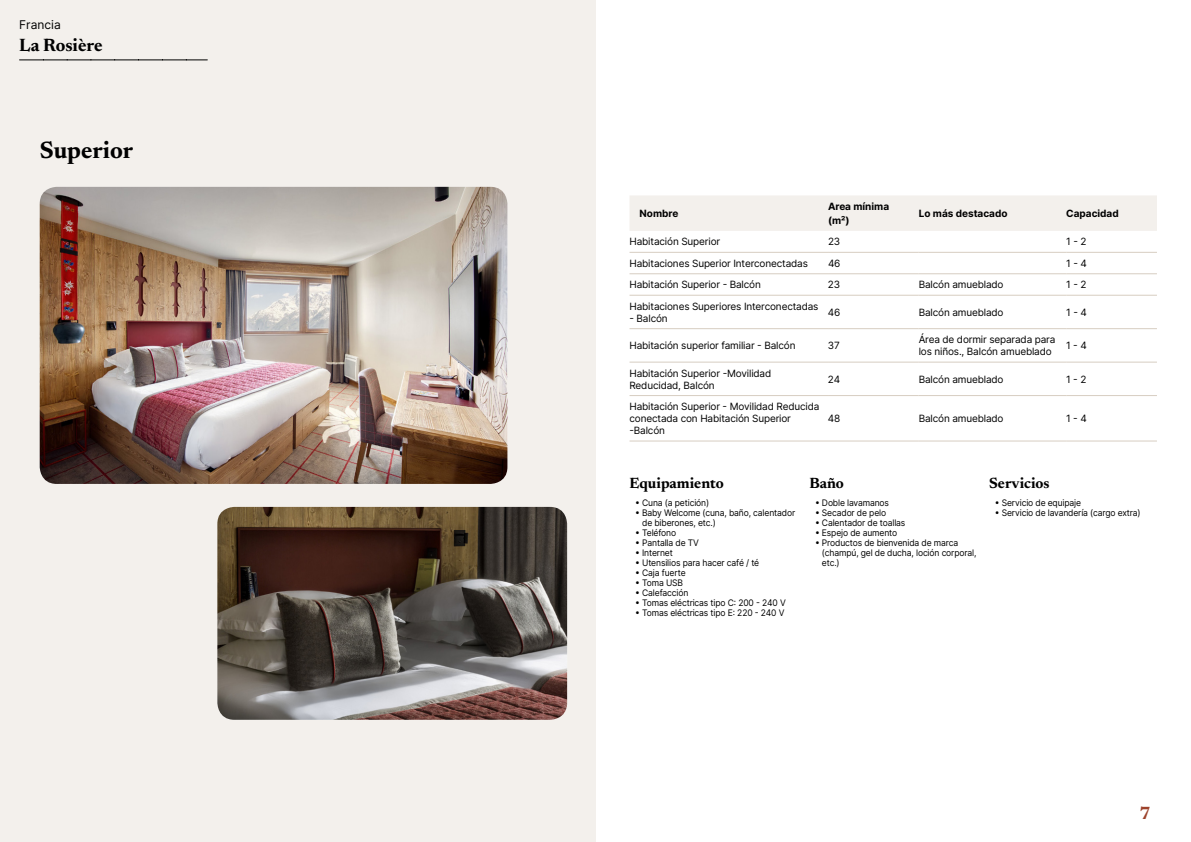
<style>
.page{position:relative;width:1191px;height:842px;background:#fff}
.page>*{position:absolute;margin:0;border:0;box-sizing:border-box;transform-origin:0 0}
.t1{font:700 24px "Newsreader 24 pt";color:#000}
.t2{font:700 18px "Newsreader 24 pt";color:#000}
.t3{font:700 18px "Newsreader 24 pt";color:#9d432c}
.t4{font:700 15px "Newsreader 24 pt";color:#000}
.t5{font:12px "Inter";color:#000}
.t6{font:10px/12px "Inter";letter-spacing:-.015em;color:#000}
.t7{font:700 10px/14px "Inter";color:#000}
.t8{font:9px/10px "Inter";letter-spacing:-.015em;color:#000;scale:.95 1}
</style>
<div class="page">
<div style="left:0;top:0;width:595px;height:842px;background:#f3f0ec"></div>
<img style="left:40px;top:187px;width:467px;height:297px">
<img style="left:217px;top:507px;width:350px;height:213px">
<svg style="left:20px;top:60px;width:187px;height:1px"></svg>
<div style="left:630px;top:195px;width:527px;height:36px;background:#f3f0ec"></div>
<hr style="left:629px;top:252px;width:199px;height:1px;background:#d7cdc1">
<hr style="left:828px;top:252px;width:90px;height:1px;background:#d7cdc1">
<hr style="left:918px;top:252px;width:148px;height:1px;background:#d7cdc1">
<hr style="left:1066px;top:252px;width:91px;height:1px;background:#d7cdc1">
<hr style="left:629px;top:273px;width:199px;height:1px;background:#d7cdc1">
<hr style="left:828px;top:273px;width:90px;height:1px;background:#d7cdc1">
<hr style="left:918px;top:273px;width:148px;height:1px;background:#d7cdc1">
<hr style="left:1066px;top:273px;width:91px;height:1px;background:#d7cdc1">
<hr style="left:629px;top:295px;width:199px;height:1px;background:#d7cdc1">
<hr style="left:828px;top:295px;width:90px;height:1px;background:#d7cdc1">
<hr style="left:918px;top:295px;width:148px;height:1px;background:#d7cdc1">
<hr style="left:1066px;top:295px;width:91px;height:1px;background:#d7cdc1">
<hr style="left:629px;top:328px;width:199px;height:1px;background:#d7cdc1">
<hr style="left:828px;top:328px;width:90px;height:1px;background:#d7cdc1">
<hr style="left:918px;top:328px;width:148px;height:1px;background:#d7cdc1">
<hr style="left:1066px;top:328px;width:91px;height:1px;background:#d7cdc1">
<hr style="left:629px;top:362px;width:199px;height:1px;background:#d7cdc1">
<hr style="left:828px;top:362px;width:90px;height:1px;background:#d7cdc1">
<hr style="left:918px;top:362px;width:148px;height:1px;background:#d7cdc1">
<hr style="left:1066px;top:362px;width:91px;height:1px;background:#d7cdc1">
<hr style="left:629px;top:395px;width:199px;height:1px;background:#d7cdc1">
<hr style="left:828px;top:395px;width:90px;height:1px;background:#d7cdc1">
<hr style="left:918px;top:395px;width:148px;height:1px;background:#d7cdc1">
<hr style="left:1066px;top:395px;width:91px;height:1px;background:#d7cdc1">
<hr style="left:629px;top:440px;width:199px;height:1px;background:#d7cdc1">
<hr style="left:828px;top:440px;width:90px;height:1px;background:#d7cdc1">
<hr style="left:918px;top:440px;width:148px;height:1px;background:#d7cdc1">
<hr style="left:1066px;top:440px;width:91px;height:1px;background:#d7cdc1">
<p class="t5" style="left:19px;top:15px;width:43px">Francia</p>
<h2 class="t2" style="left:19px;top:32px;width:85px">La Rosière</h2>
<h1 class="t1" style="left:40px;top:133px;width:95px">Superior</h1>
<p class="t7" style="left:639px;top:206px;width:40px">Nombre</p>
<p class="t7" style="left:828px;top:199px;width:63px">Area mínima (m²)</p>
<p class="t7" style="left:918px;top:206px;width:90px">Lo más destacado</p>
<p class="t7" style="left:1066px;top:206px;width:54px">Capacidad</p>
<p class="t6" style="left:629px;top:235px;width:92px">Habitación Superior</p>
<p class="t6" style="left:828px;top:235px;width:14px">23</p>
<p class="t6" style="left:1066px;top:235px;width:22px">1 - 2</p>
<p class="t6" style="left:629px;top:257px;width:180px">Habitaciones Superior Interconectadas</p>
<p class="t6" style="left:828px;top:257px;width:14px">46</p>
<p class="t6" style="left:1066px;top:257px;width:22px">1 - 4</p>
<p class="t6" style="left:629px;top:278px;width:133px">Habitación Superior - Balcón</p>
<p class="t6" style="left:828px;top:278px;width:14px">23</p>
<p class="t6" style="left:918px;top:278px;width:86px">Balcón amueblado</p>
<p class="t6" style="left:1066px;top:278px;width:22px">1 - 2</p>
<p class="t6" style="left:629px;top:300px;width:191px">Habitaciones Superiores Interconectadas</p>
<p class="t6" style="left:629px;top:312px;width:40px">- Balcón</p>
<p class="t6" style="left:828px;top:306px;width:14px">46</p>
<p class="t6" style="left:918px;top:306px;width:86px">Balcón amueblado</p>
<p class="t6" style="left:1066px;top:306px;width:22px">1 - 4</p>
<p class="t6" style="left:629px;top:339px;width:168px">Habitación superior familiar - Balcón</p>
<p class="t6" style="left:828px;top:339px;width:13px">37</p>
<p class="t6" style="left:918px;top:333px;width:138px">Área de dormir separada para los niños., Balcón amueblado</p>
<p class="t6" style="left:1066px;top:339px;width:22px">1 - 4</p>
<p class="t6" style="left:629px;top:367px;width:143px">Habitación Superior -Movilidad<br>Reducidad, Balcón</p>
<p class="t6" style="left:828px;top:373px;width:14px">24</p>
<p class="t6" style="left:918px;top:373px;width:86px">Balcón amueblado</p>
<p class="t6" style="left:1066px;top:373px;width:22px">1 - 2</p>
<p class="t6" style="left:629px;top:400px;width:191px">Habitación Superior - Movilidad Reducida conectada con Habitación Superior -Balcón</p>
<p class="t6" style="left:828px;top:412px;width:14px">48</p>
<p class="t6" style="left:918px;top:412px;width:86px">Balcón amueblado</p>
<p class="t6" style="left:1066px;top:412px;width:22px">1 - 4</p>
<h3 class="t4" style="left:629px;top:472px;width:96px">Equipamiento</h3>
<p class="t8" style="left:635px;top:498px;width:79px">• Cuna (a petición)</p>
<p class="t8" style="left:642px;top:508px;width:163px;text-indent:-7px">• Baby Welcome (cuna, baño, calentador de biberones, etc.)</p>
<p class="t8" style="left:635px;top:528px;width:45px">• Teléfono</p>
<p class="t8" style="left:635px;top:538px;width:69px">• Pantalla de TV</p>
<p class="t8" style="left:635px;top:548px;width:41px">• Internet</p>
<p class="t8" style="left:635px;top:558px;width:132px">• Utensilios para hacer café / té</p>
<p class="t8" style="left:635px;top:568px;width:55px">• Caja fuerte</p>
<p class="t8" style="left:635px;top:578px;width:52px">• Toma USB</p>
<p class="t8" style="left:635px;top:588px;width:57px">• Calefacción</p>
<p class="t8" style="left:635px;top:598px;width:160px">• Tomas eléctricas tipo C: 200 - 240 V</p>
<p class="t8" style="left:635px;top:608px;width:159px">• Tomas eléctricas tipo E: 220 - 240 V</p>
<h3 class="t4" style="left:809px;top:472px;width:36px">Baño</h3>
<p class="t8" style="left:815px;top:498px;width:79px">• Doble lavamanos</p>
<p class="t8" style="left:815px;top:508px;width:76px">• Secador de pelo</p>
<p class="t8" style="left:815px;top:518px;width:97px">• Calentador de toallas</p>
<p class="t8" style="left:815px;top:528px;width:88px">• Espejo de aumento</p>
<p class="t8" style="left:822px;top:538px;width:164px;text-indent:-7px">• Productos de bienvenida de marca (champú, gel de ducha, loción corporal, etc.)</p>
<h3 class="t4" style="left:989px;top:472px;width:62px">Servicios</h3>
<p class="t8" style="left:994px;top:498px;width:92px">• Servicio de equipaje</p>
<p class="t8" style="left:994px;top:508px;width:155px">• Servicio de lavandería (cargo extra)</p>
<h2 class="t3" style="left:1139px;top:800px;width:13px">7</h2>
</div>
